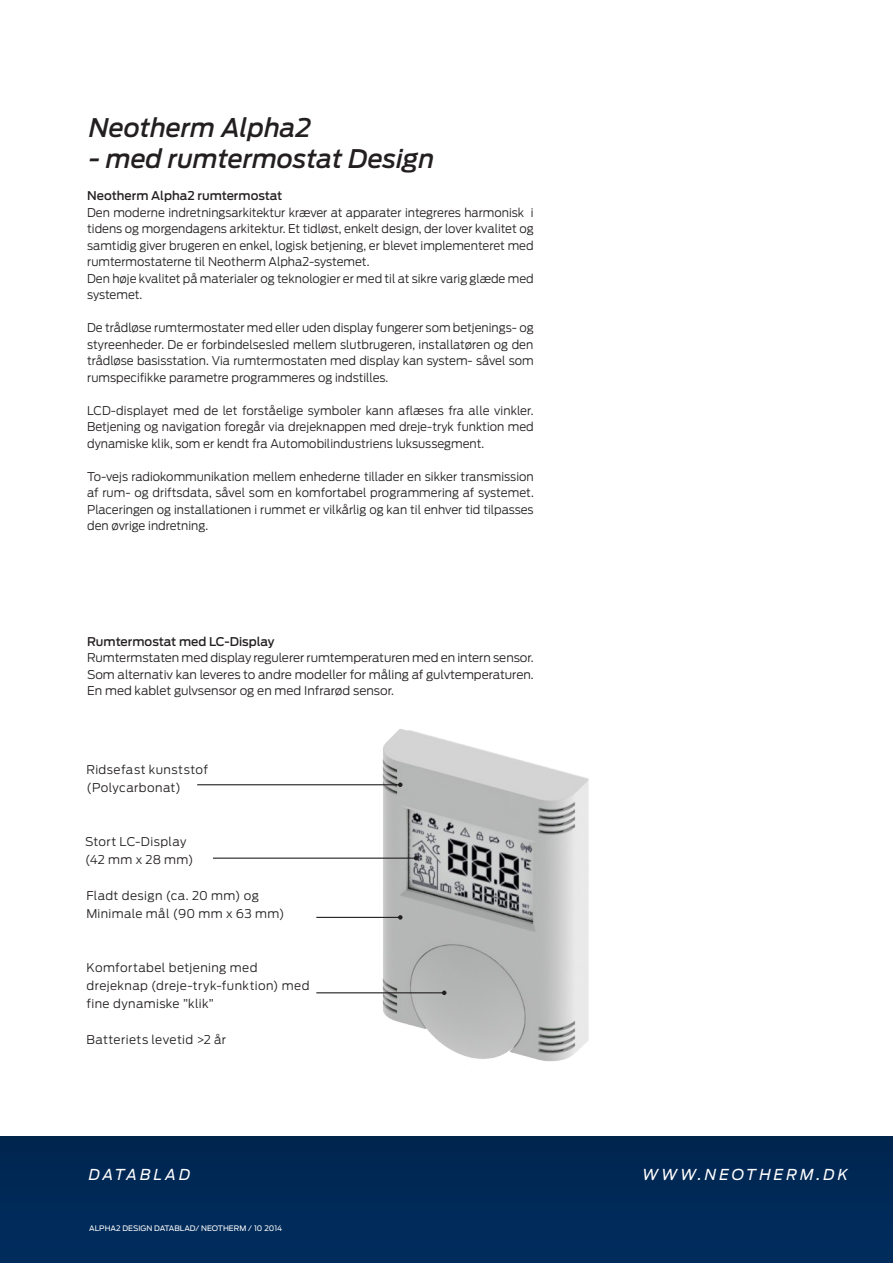
<style>
.page{position:relative;width:893px;height:1263px;background:#fff}
.page>*{position:absolute;margin:0;border:0;box-sizing:border-box;transform-origin:0 0}
.Kapitelbezeichnung{font:italic 500 25.5px "Antenna";color:#231f20}
.t1{font:italic 15px "Antenna";letter-spacing:.2em;color:#fff}
.LAUF_NEU_1{font:300 12px/16.5px "Antenna";color:#231f20;text-align:justify}
.Headline_Light{font:300 12px/18px "Antenna";letter-spacing:.03em;color:#231f20}
.LAUF_NEU_1-2{font:500 12px "Antenna";color:#231f20}
.Fuss_links{font:7.5px "Antenna";color:#fff}
</style>
<div class="page">
<img style="left:361px;top:729px;width:228px;height:333px">
<div style="left:0;top:1137px;width:893px;height:126px;background:#002957"></div>
<hr style="left:316px;top:992px;width:128px;height:1px;background:#231f20">
<svg style="left:442px;top:990px;width:4px;height:5px"></svg>
<hr style="left:316px;top:917px;width:84px;height:1px;background:#231f20">
<svg style="left:398px;top:915px;width:5px;height:5px"></svg>
<hr style="left:213px;top:857px;width:203px;height:2px;background:#231f20">
<svg style="left:414px;top:856px;width:4px;height:4px"></svg>
<hr style="left:197px;top:784px;width:203px;height:1px;background:#231f20">
<svg style="left:398px;top:782px;width:5px;height:5px"></svg>
<p class="Kapitelbezeichnung" style="left:89px;top:113px;width:223px">Neotherm Alpha2</p>
<p class="Kapitelbezeichnung" style="left:89px;top:143px;width:347px">- med rumtermostat Design</p>
<p class="LAUF_NEU_1-2" style="left:87px;top:189px;width:197px">Neotherm Alpha2 rumtermostat</p>
<p class="LAUF_NEU_1" style="left:87px;top:204px;width:448px">Den moderne indretningsarkitektur kræver at apparater integreres harmonisk i tidens og morgendagens arkitektur. Et tidløst, enkelt design, der lover kvalitet og samtidig giver brugeren en enkel, logisk betjening, er blevet implementeret med rumtermostaterne til Neotherm Alpha2-systemet.</p>
<p class="LAUF_NEU_1" style="left:87px;top:270px;width:448px">Den høje kvalitet på materialer og teknologier er med til at sikre varig glæde med systemet.</p>
<p class="LAUF_NEU_1" style="left:87px;top:320px;width:448px">De trådløse rumtermostater med eller uden display fungerer som betjenings- og styreenheder. De er forbindelsesled mellem slutbrugeren, installatøren og den trådløse basisstation. Via rumtermostaten med display kan system- såvel som rumspecifikke parametre programmeres og indstilles.</p>
<p class="LAUF_NEU_1" style="left:87px;top:402px;width:448px">LCD-displayet med de let forståelige symboler kann aflæses fra alle vinkler.<br>Betjening og navigation foregår via drejeknappen med dreje-tryk funktion med dynamiske klik, som er kendt fra Automobilindustriens luksussegment.</p>
<p class="LAUF_NEU_1" style="left:87px;top:468px;width:448px">To-vejs radiokommunikation mellem enhederne tillader en sikker transmission af rum- og driftsdata, såvel som en komfortabel programmering af systemet.<br>Placeringen og installationen i rummet er vilkårlig og kan til enhver tid tilpasses den øvrige indretning.</p>
<p class="LAUF_NEU_1-2" style="left:87px;top:634px;width:189px">Rumtermostat med LC-Display</p>
<p class="LAUF_NEU_1" style="left:87px;top:650px;width:448px">Rumtermstaten med display regulerer rumtemperaturen med en intern sensor.<br>Som alternativ kan leveres to andre modeller for måling af gulvtemperaturen.</p>
<p class="LAUF_NEU_1" style="left:87px;top:683px;width:308px">En med kablet gulvsensor og en med Infrarød sensor.</p>
<p class="Headline_Light" style="left:87px;top:761px;width:123px">Ridsefast kunststof</p>
<p class="Headline_Light" style="left:87px;top:779px;width:96px">(Polycarbonat)</p>
<p class="Headline_Light" style="left:85px;top:833px;width:103px">Stort LC-Display</p>
<p class="Headline_Light" style="left:85px;top:851px;width:110px">(42 mm x 28 mm)</p>
<p class="Headline_Light" style="left:86px;top:887px;width:174px">Fladt design (ca. 20 mm) og</p>
<p class="Headline_Light" style="left:86px;top:905px;width:200px">Minimale mål (90 mm x 63 mm)</p>
<p class="Headline_Light" style="left:87px;top:959px;width:225px">Komfortabel betjening med drejeknap (dreje-tryk-funktion) med fine dynamiske ”klik”</p>
<p class="Headline_Light" style="left:87px;top:1031px;width:141px">Batteriets levetid &gt;2 år</p>
<p class="t1" style="left:89px;top:1166px;width:103px">DATABLAD</p>
<p class="t1" style="left:642px;top:1166px;width:207px">WWW.NEOTHERM.DK</p>
<p class="Fuss_links" style="left:89px;top:1224px;width:194px">ALPHA2 DESIGN DATABLAD/ NEOTHERM / 10 2014</p>
</div>
